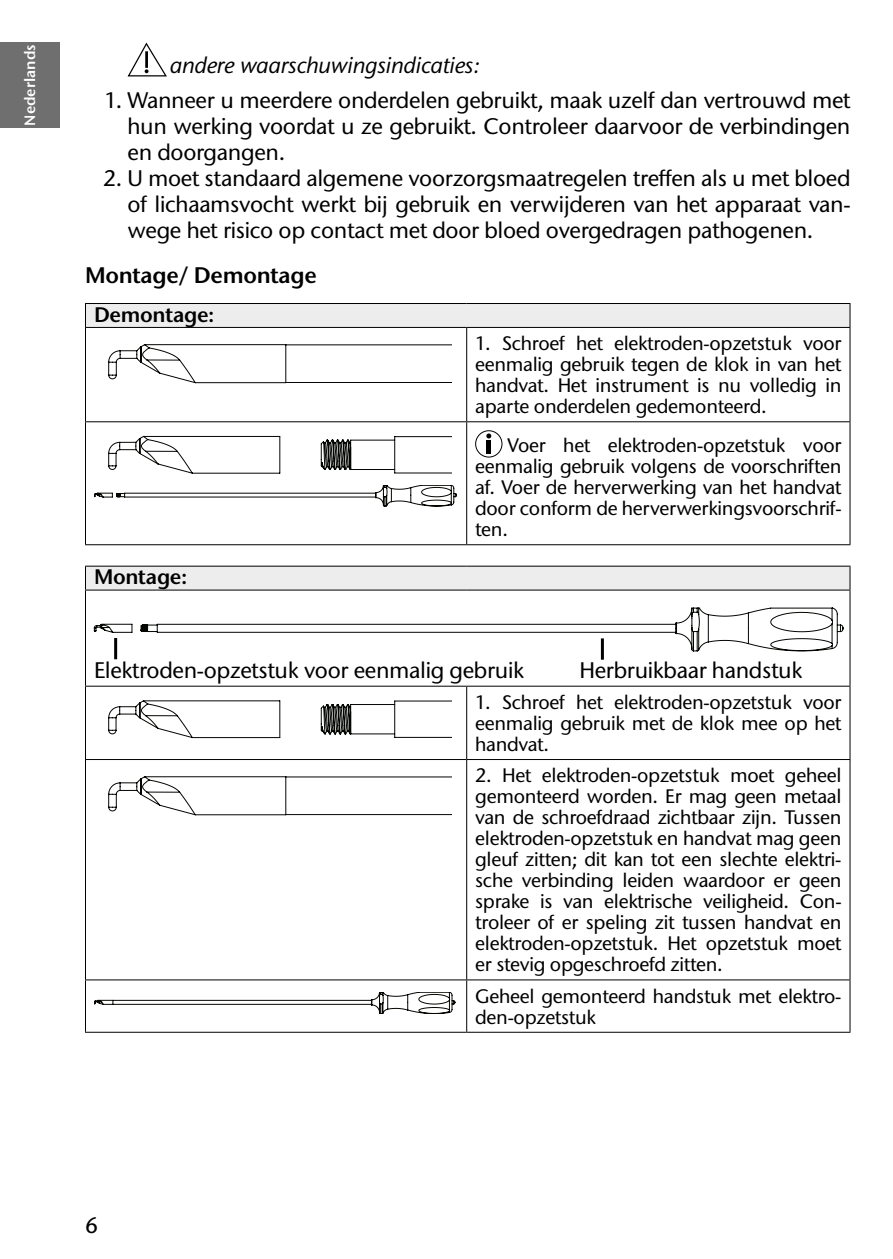
<style>
.page{position:relative;width:893px;height:1259px;background:#fff}
.page>*{position:absolute;margin:0;border:0;box-sizing:border-box;transform-origin:0 0}
.t1{font:500 22.5px/26.1px "Stone Sans ITC Pro";letter-spacing:-.015em;color:#000;text-align:justify}
.t2{font:italic 500 22.5px "Stone Sans ITC Pro";letter-spacing:-.015em;color:#000}
.t3{font:600 22.5px "Stone Sans ITC Pro";letter-spacing:-.015em;color:#000}
.t4{font:600 21px "Stone Sans ITC Pro";letter-spacing:-.015em;color:#000}
.t5{font:500 19.5px/21px "Stone Sans ITC Pro";letter-spacing:-.015em;color:#000;text-align:justify}
.t6{font:600 15px "Stone Sans ITC Pro";color:#fff}
</style>
<div class="page">
<div style="left:0;top:43px;width:60px;height:85px;background:#706f6f"></div>
<svg style="left:128px;top:43px;width:39px;height:33px"></svg>
<div style="left:85px;top:303px;width:765px;height:24px;background:#ededed"></div>
<hr style="left:85px;top:303px;width:382px;height:1px;background:#000">
<svg style="left:85px;top:304px;width:1px;height:23px"></svg>
<hr style="left:467px;top:303px;width:383px;height:1px;background:#000">
<svg style="left:849px;top:304px;width:1px;height:23px"></svg>
<hr style="left:85px;top:327px;width:382px;height:1px;background:#000">
<hr style="left:85px;top:328px;width:1px;height:93px;background:#000">
<hr style="left:467px;top:327px;width:383px;height:1px;background:#000">
<hr style="left:466px;top:328px;width:1px;height:93px;background:#000">
<hr style="left:849px;top:328px;width:1px;height:93px;background:#000">
<hr style="left:85px;top:421px;width:382px;height:1px;background:#000">
<hr style="left:85px;top:422px;width:1px;height:122px;background:#000">
<hr style="left:467px;top:421px;width:383px;height:1px;background:#000">
<hr style="left:466px;top:422px;width:1px;height:122px;background:#000">
<hr style="left:849px;top:422px;width:1px;height:122px;background:#000">
<hr style="left:85px;top:544px;width:382px;height:1px;background:#000">
<hr style="left:467px;top:544px;width:383px;height:1px;background:#000">
<svg style="left:109px;top:344px;width:343px;height:40px"></svg>
<svg style="left:109px;top:435px;width:343px;height:39px"></svg>
<svg style="left:94px;top:485px;width:363px;height:21px"></svg>
<div style="left:475px;top:430px;width:27px;height:27px;border:1px solid #000;border-radius:50%"></div>
<svg style="left:486px;top:433px;width:5px;height:5px"></svg>
<div style="left:486px;top:440px;width:5px;height:14px;background:#000"></div>
<div style="left:85px;top:566px;width:765px;height:24px;background:#ededed"></div>
<hr style="left:85px;top:565px;width:382px;height:1px;background:#000">
<svg style="left:85px;top:566px;width:1px;height:23px"></svg>
<hr style="left:467px;top:565px;width:383px;height:1px;background:#000">
<svg style="left:849px;top:566px;width:1px;height:23px"></svg>
<hr style="left:85px;top:589px;width:382px;height:1px;background:#000">
<hr style="left:85px;top:590px;width:1px;height:96px;background:#000">
<hr style="left:467px;top:589px;width:383px;height:1px;background:#000">
<hr style="left:849px;top:590px;width:1px;height:96px;background:#000">
<hr style="left:85px;top:685px;width:382px;height:1px;background:#000">
<hr style="left:85px;top:686px;width:1px;height:73px;background:#000">
<hr style="left:467px;top:685px;width:383px;height:1px;background:#000">
<hr style="left:466px;top:686px;width:1px;height:73px;background:#000">
<hr style="left:849px;top:686px;width:1px;height:73px;background:#000">
<hr style="left:85px;top:759px;width:382px;height:1px;background:#000">
<hr style="left:85px;top:760px;width:1px;height:219px;background:#000">
<hr style="left:467px;top:759px;width:383px;height:1px;background:#000">
<hr style="left:466px;top:760px;width:1px;height:219px;background:#000">
<hr style="left:849px;top:760px;width:1px;height:219px;background:#000">
<hr style="left:85px;top:979px;width:382px;height:1px;background:#000">
<hr style="left:85px;top:980px;width:1px;height:51px;background:#000">
<hr style="left:467px;top:979px;width:383px;height:1px;background:#000">
<hr style="left:466px;top:980px;width:1px;height:51px;background:#000">
<hr style="left:849px;top:980px;width:1px;height:51px;background:#000">
<hr style="left:85px;top:1031px;width:382px;height:1px;background:#000">
<hr style="left:467px;top:1031px;width:383px;height:1px;background:#000">
<svg style="left:94px;top:607px;width:750px;height:44px"></svg>
<svg style="left:109px;top:700px;width:343px;height:39px"></svg>
<svg style="left:109px;top:776px;width:343px;height:40px"></svg>
<svg style="left:94px;top:992px;width:361px;height:21px"></svg>
<hr style="left:114px;top:638px;width:3px;height:21px;background:#000">
<hr style="left:601px;top:638px;width:3px;height:21px;background:#000">
<p class="t6" style="left:21px;top:126px;width:83px;rotate:-90deg">Nederlands</p>
<p class="t2" style="left:170px;top:52px;width:312px">andere waarschuwingsindicaties:</p>
<p class="t1" style="left:128px;top:87px;width:724px;text-indent:-23px">1. Wanneer u meerdere onderdelen gebruikt, maak uzelf dan vertrouwd met hun werking voordat u ze gebruikt. Controleer daarvoor de verbindingen en doorgangen.</p>
<p class="t1" style="left:128px;top:165px;width:724px;text-indent:-24px">2. U moet standaard algemene voorzorgsmaatregelen treffen als u met bloed of lichaamsvocht werkt bij gebruik en verwijderen van het apparaat van&shy;wege het risico op contact met door bloed overgedragen pathogenen.</p>
<p class="t3" style="left:85px;top:260px;width:233px">Montage/ Demontage</p>
<p class="t4" style="left:94px;top:301px;width:122px">Demontage:</p>
<p class="t5" style="left:475px;top:333px;width:368px">1. Schroef het elektroden-opzetstuk voor eenmalig gebruik tegen de klok in van het handvat. Het instrument is nu volledig in aparte onderdelen gedemonteerd.</p>
<p class="t5" style="left:475px;top:435px;width:368px;text-indent:32px">Voer het elektroden-opzetstuk voor eenmalig gebruik volgens de voorschriften af. Voer de herverwerking van het handvat door conform de herverwerkingsvoorschrif&shy;ten.</p>
<p class="t4" style="left:94px;top:564px;width:95px">Montage:</p>
<p class="t1" style="left:94px;top:656px;width:432px">Elektroden-opzetstuk voor eenmalig gebruik</p>
<p class="t1" style="left:579px;top:656px;width:225px">Herbruikbaar handstuk</p>
<p class="t5" style="left:475px;top:691px;width:368px">1. Schroef het elektroden-opzetstuk voor eenmalig gebruik met de klok mee op het handvat.</p>
<p class="t5" style="left:475px;top:765px;width:368px">2. Het elektroden-opzetstuk moet geheel gemonteerd worden. Er mag geen metaal van de schroefdraad zichtbaar zijn. Tussen elektroden-opzetstuk en handvat mag geen gleuf zitten; dit kan tot een slechte elektri&shy;sche verbinding leiden waardoor er geen sprake is van elektrische veiligheid. Con&shy;troleer of er speling zit tussen handvat en elektroden-opzetstuk. Het opzetstuk moet er stevig opgeschroefd zitten.</p>
<p class="t5" style="left:475px;top:985px;width:368px">Geheel gemonteerd handstuk met elektro&shy;den-opzetstuk</p>
<p class="t1" style="left:85px;top:1212px;width:14px">6</p>
</div>
